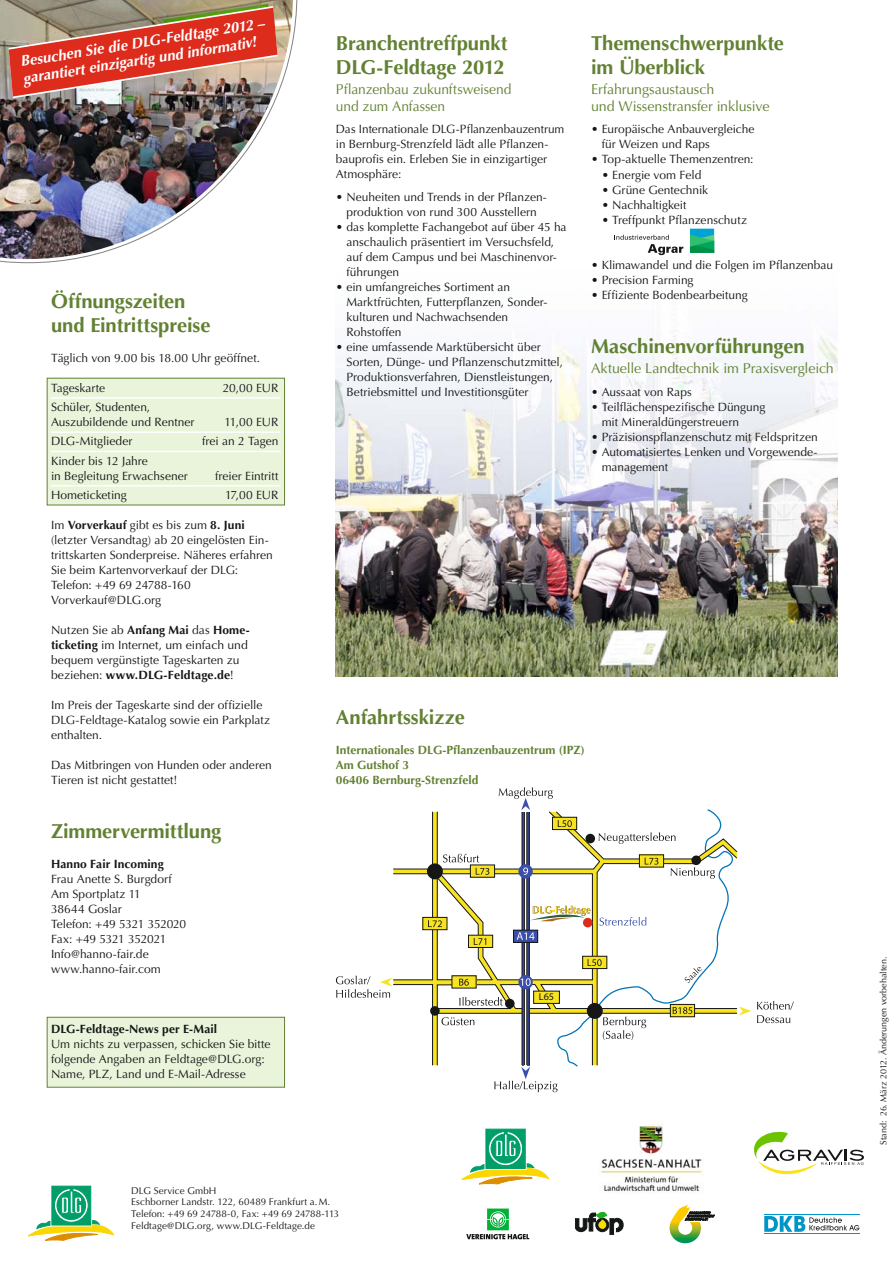
<style>
.page{position:relative;width:893px;height:1263px;background:#fff}
.page>*{position:absolute;margin:0;border:0;box-sizing:border-box;transform-origin:0 0}
.t1{font:700 20.25px/24px "Optima CELT";letter-spacing:-.005em;color:#628132}
.t2{font:italic 700 15px/17.4px "Optima CELT";color:#fff}
.t3{font:14.25px/16.5px "Optima CELT";letter-spacing:-.005em;color:#628132}
.t4{font:12px/15px "Optima CELT";color:#151616}
.t5{font:700 12px/15px "Optima CELT";color:#628132}
.t6{font:700 12px "Optima CELT";letter-spacing:.01em;color:#151616}
.t7{font:10.2px "Myriad Pro";color:#151616}
.t8{font:9.75px/11.6px "Optima CELT";letter-spacing:.01em;color:#151616}
.t9{font:9px "Optima CELT";color:#151616}
.s1{font-weight:700}
</style>
<div class="page">
<img style="left:336px;top:335px;width:502px;height:342px">
<div style="left:47px;top:378px;width:238px;height:127px;background:#e9f4db"></div>
<div style="left:47px;top:378px;width:238px;height:127px;border:1px solid #628132"></div>
<div style="left:47px;top:1017px;width:238px;height:70px;background:#e9f4db"></div>
<div style="left:47px;top:1017px;width:238px;height:70px;border:1px solid #628132"></div>
<svg style="left:757px;top:1001px;width:37px;height:22px"></svg>
<svg style="left:336px;top:787px;width:415px;height:305px"></svg>
<hr style="left:51px;top:397px;width:230px;height:2px;background:#fff">
<hr style="left:51px;top:431px;width:230px;height:2px;background:#fff">
<hr style="left:51px;top:451px;width:230px;height:1px;background:#fff">
<hr style="left:51px;top:485px;width:230px;height:1px;background:#fff">
<div style="left:690px;top:229px;width:24px;height:24px;background:#00a3d4"></div>
<svg style="left:690px;top:235px;width:24px;height:18px"></svg>
<svg style="left:614px;top:235px;width:69px;height:20px"></svg>
<img style="left:599px;top:1122px;width:105px;height:71px">
<svg style="left:754px;top:1132px;width:110px;height:42px"></svg>
<svg style="left:462px;top:1129px;width:87px;height:55px"></svg>
<svg style="left:669px;top:1204px;width:45px;height:39px"></svg>
<svg style="left:575px;top:1212px;width:48px;height:23px"></svg>
<svg style="left:466px;top:1208px;width:63px;height:31px"></svg>
<hr style="left:764px;top:1214px;width:95px;height:1px;background:#0095c8">
<hr style="left:764px;top:1233px;width:95px;height:1px;background:#0095c8">
<svg style="left:764px;top:1216px;width:95px;height:16px"></svg>
<img style="left:0;top:0;width:293px;height:259px">
<svg style="left:28px;top:1186px;width:86px;height:54px"></svg>
<img style="left:9px;top:6px;width:269px;height:92px">
<p class="t2" style="left:19px;top:54px;width:249px;rotate:-9deg">Besuchen Sie die DLG-Feldtage 2012 – garantiert einzigartig und informativ!</p>
<h1 class="t1" style="left:51px;top:290px;width:161px">Öffnungszeiten und Eintrittspreise</h1>
<p class="t4" style="left:51px;top:351px;width:211px">Täglich von 9.00 bis 18.00 Uhr geöffnet.</p>
<p class="t4" style="left:51px;top:381px;width:56px">Tageskarte</p>
<p class="t4" style="left:223px;top:381px;width:57px">20,00 EUR</p>
<p class="t4" style="left:51px;top:400px;width:145px">Schüler, Studenten,<br>Auszubildende und Rentner</p>
<p class="t4" style="left:224px;top:415px;width:56px">11,00 EUR</p>
<p class="t4" style="left:51px;top:435px;width:83px">DLG-Mitglieder</p>
<p class="t4" style="left:202px;top:435px;width:78px">frei an 2 Tagen</p>
<p class="t4" style="left:51px;top:454px;width:138px">Kinder bis 12 Jahre<br>in Begleitung Erwachsener</p>
<p class="t4" style="left:215px;top:469px;width:65px">freier Eintritt</p>
<p class="t4" style="left:51px;top:488px;width:77px">Hometicketing</p>
<p class="t4" style="left:225px;top:488px;width:55px">17,00 EUR</p>
<p class="t4" style="left:51px;top:518px;width:223px">Im <span class="s1">Vorverkauf</span> gibt es bis zum <span class="s1">8. Juni </span>(letzter Versandtag) ab 20 eingelösten Ein&shy;trittskarten Sonderpreise. Näheres erfahren Sie beim Kartenvorverkauf der DLG:<br>Telefon: +49 69 24788-160<br>Vorverkauf@DLG.org</p>
<p class="t4" style="left:51px;top:623px;width:200px">Nutzen Sie ab <span class="s1">Anfang Mai</span> das <span class="s1">Home&shy;ticketing</span> im Internet, um einfach und bequem vergünstigte Tageskarten zu beziehen: <span class="s1">www.DLG-Feldtage.de</span>!</p>
<p class="t4" style="left:51px;top:698px;width:221px">Im Preis der Tageskarte sind der offizielle<br>DLG-Feldtage-Katalog sowie ein Parkplatz enthalten.</p>
<p class="t4" style="left:51px;top:758px;width:222px">Das Mitbringen von Hunden oder anderen<br>Tieren ist nicht gestattet!</p>
<h1 class="t1" style="left:51px;top:820px;width:172px">Zimmervermittlung</h1>
<p class="t6" style="left:51px;top:859px;width:114px">Hanno Fair Incoming</p>
<p class="t4" style="left:51px;top:872px;width:137px">Frau Anette S. Burgdorf<br>Am Sportplatz 11<br>38644 Goslar<br>Telefon: +49 5321 352020<br>Fax: +49 5321 352021<br>Info@hanno-fair.de www.hanno-fair.com</p>
<p class="t6" style="left:51px;top:1024px;width:168px">DLG-Feldtage-News per E-Mail</p>
<p class="t4" style="left:51px;top:1037px;width:221px">Um nichts zu verpassen, schicken Sie bitte folgende Angaben an Feldtage@DLG.org:<br>Name, PLZ, Land und E-Mail-Adresse</p>
<h1 class="t1" style="left:336px;top:32px;width:173px">Branchentreffpunkt<br>DLG-Feldtage 2012</h1>
<p class="t3" style="left:336px;top:82px;width:177px">Pflanzenbau zukunftsweisend und zum Anfassen</p>
<p class="t4" style="left:336px;top:123px;width:230px">Das Internationale DLG-Pflanzenbauzentrum in Bernburg-Strenzfeld lädt alle Pflanzen&shy;bauprofis ein. Erleben Sie in einzigartiger Atmosphäre:</p>
<p class="t4" style="left:336px;top:190px;width:212px;text-align:center">• Neuheiten und Trends in der Pflanzen&shy;produktion von rund 300 Ausstellern</p>
<p class="t4" style="left:347px;top:220px;width:222px;text-indent:-11px">• das komplette Fachangebot auf über 45 ha anschaulich präsentiert im Versuchsfeld, auf dem Campus und bei Maschinenvor&shy;führungen</p>
<p class="t4" style="left:347px;top:280px;width:202px;text-indent:-11px">• ein umfangreiches Sortiment an<br>Markt früchten, Futterpflanzen, Sonder&shy;kulturen und Nachwachsenden<br>Rohstoffen</p>
<p class="t4" style="left:347px;top:340px;width:218px;text-indent:-11px">• eine umfassende Marktübersicht über Sorten, Dünge- und Pflanzenschutzmittel, Produktionsverfahren, Dienstleistungen, Betriebsmittel und Investitionsgüter</p>
<h1 class="t1" style="left:591px;top:32px;width:194px">Themenschwerpunkte im Überblick</h1>
<p class="t3" style="left:591px;top:82px;width:180px">Erfahrungsaustausch<br>und Wissenstransfer inklusive</p>
<p class="t4" style="left:602px;top:123px;width:154px;text-indent:-11px">• Europäische Anbauvergleiche für Weizen und Raps</p>
<p class="t4" style="left:591px;top:153px;width:164px">• Top-aktuelle Themenzentren:</p>
<p class="t4" style="left:602px;top:168px;width:101px">• Energie vom Feld</p>
<p class="t4" style="left:602px;top:183px;width:108px">• Grüne Gentechnik</p>
<p class="t4" style="left:602px;top:198px;width:86px">• Nachhaltigkeit</p>
<p class="t4" style="left:602px;top:213px;width:147px">• Treffpunkt Pflanzenschutz</p>
<p class="t4" style="left:591px;top:258px;width:244px">• Klimawandel und die Folgen im Pflanzenbau</p>
<p class="t4" style="left:591px;top:273px;width:104px">• Precision Farming</p>
<p class="t4" style="left:591px;top:288px;width:158px">• Effiziente Bodenbearbeitung</p>
<h1 class="t1" style="left:591px;top:335px;width:215px">Maschinenvorführungen</h1>
<p class="t3" style="left:591px;top:361px;width:244px">Aktuelle Landtechnik im Praxisvergleich</p>
<p class="t4" style="left:591px;top:385px;width:102px">• Aussaat von Raps</p>
<p class="t4" style="left:602px;top:400px;width:165px;text-indent:-11px">• Teilflächenspezifische Düngung mit Mineraldüngerstreuern</p>
<p class="t4" style="left:591px;top:430px;width:228px">• Präzisionspflanzenschutz mit Feldspritzen</p>
<p class="t4" style="left:602px;top:445px;width:217px;text-indent:-11px">• Automatisiertes Lenken und Vorgewende&shy;management</p>
<h1 class="t1" style="left:336px;top:706px;width:131px">Anfahrtsskizze</h1>
<p class="t5" style="left:336px;top:743px;width:250px">Internationales DLG-Pflanzenbauzentrum (IPZ)<br>Am Gutshof 3<br>06406 Bernburg-Strenzfeld</p>
<p class="t7" style="left:539px;top:991px;width:17px">L65</p>
<p class="t8" style="left:131px;top:1185px;width:210px">DLG Service GmbH<br>Eschborner Landstr. 122, 60489 Frankfurt a. M.<br>Telefon: +49 69 24788-0, Fax: +49 69 24788-113<br>Feldtage@DLG.org, www.DLG-Feldtage.de</p>
<p class="t9" style="left:880px;top:1144px;width:189px;rotate:-90deg">Stand: 26. März 2012. Änderungen vorbehalten.</p>
</div>
